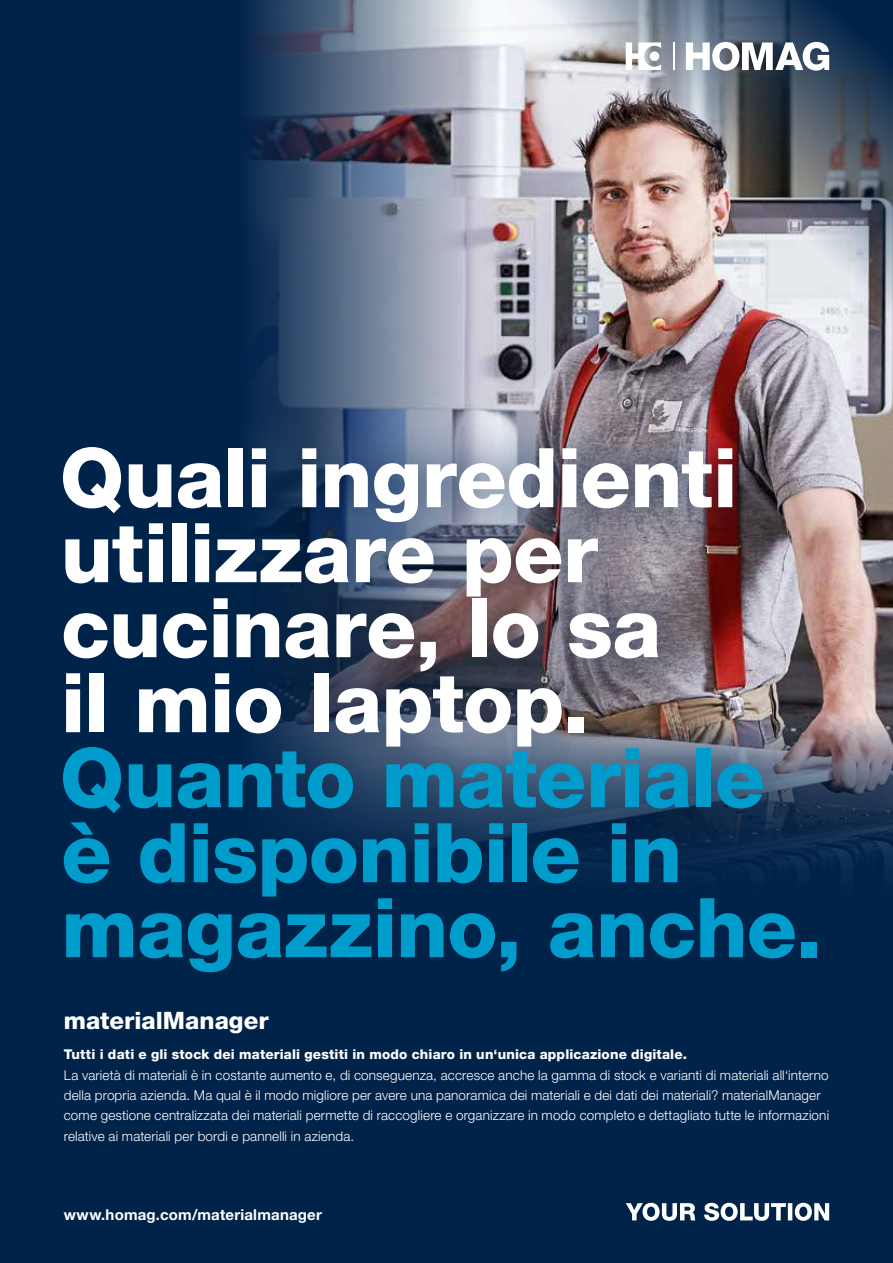
<style>
.page{position:relative;width:893px;height:1263px;background:#00234a}
.page>*{position:absolute;margin:0;border:0;box-sizing:border-box;transform-origin:0 0}
.t1{font:800 82.5px/75px "Helvetica Neue LTW1 G";letter-spacing:-.01em;color:#fff}
.t2{font:800 82.5px/75px "Helvetica Neue LTW1 G";letter-spacing:-.01em;color:#009dcc}
.t3{font:800 24px "Helvetica Neue LTW1 G";color:#fff}
.t4{font:700 15px "Helvetica Neue LTW1 G";letter-spacing:.015em;color:#fff}
.t5{font:300 13.5px/20.4px "Helvetica Neue LTW1 G";letter-spacing:.01em;color:#fff}
.t6{font:800 13.5px "Helvetica Neue LTW1 G";letter-spacing:.015em;color:#fff}
</style>
<div class="page">
<img style="left:248px;top:0;width:645px;height:868px">
<div style="left:17px;top:402px;width:844px;height:615px;background:#00234a;opacity:.75"></div>
<img style="left:353px;top:0;width:540px;height:417px">
<svg style="left:626px;top:1203px;width:203px;height:18px"></svg>
<svg style="left:686px;top:42px;width:143px;height:29px;background:#b1b7be"></svg>
<svg style="left:626px;top:42px;width:35px;height:28px"></svg>
<hr style="left:672px;top:42px;width:2px;height:28px;background:#fff">
<h1 class="t1" style="left:60px;top:441px;width:679px">Quali ingredienti utilizzare per cucinare, lo sa<br>il mio laptop.</h1>
<h1 class="t2" style="left:60px;top:741px;width:763px">Quanto materiale è disponibile in magazzino, anche.</h1>
<h2 class="t3" style="left:64px;top:1006px;width:206px">materialManager</h2>
<p class="t6" style="left:64px;top:1046px;width:625px">Tutti i dati e gli stock dei materiali gestiti in modo chiaro in un‘unica applicazione digitale.</p>
<p class="t5" style="left:64px;top:1064px;width:767px">La varietà di materiali è in costante aumento e, di conseguenza, accresce anche la gamma di stock e varianti di materiali all‘interno della propria azienda. Ma qual è il modo migliore per avere una panoramica dei materiali e dei dati dei materiali? materialManager come gestione centralizzata dei materiali permette di raccogliere e organizzare in modo completo e dettagliato tutte le informazioni relative ai materiali per bordi e pannelli in azienda.</p>
<p class="t4" style="left:64px;top:1206px;width:260px">www.homag.com/materialmanager</p>
</div>
